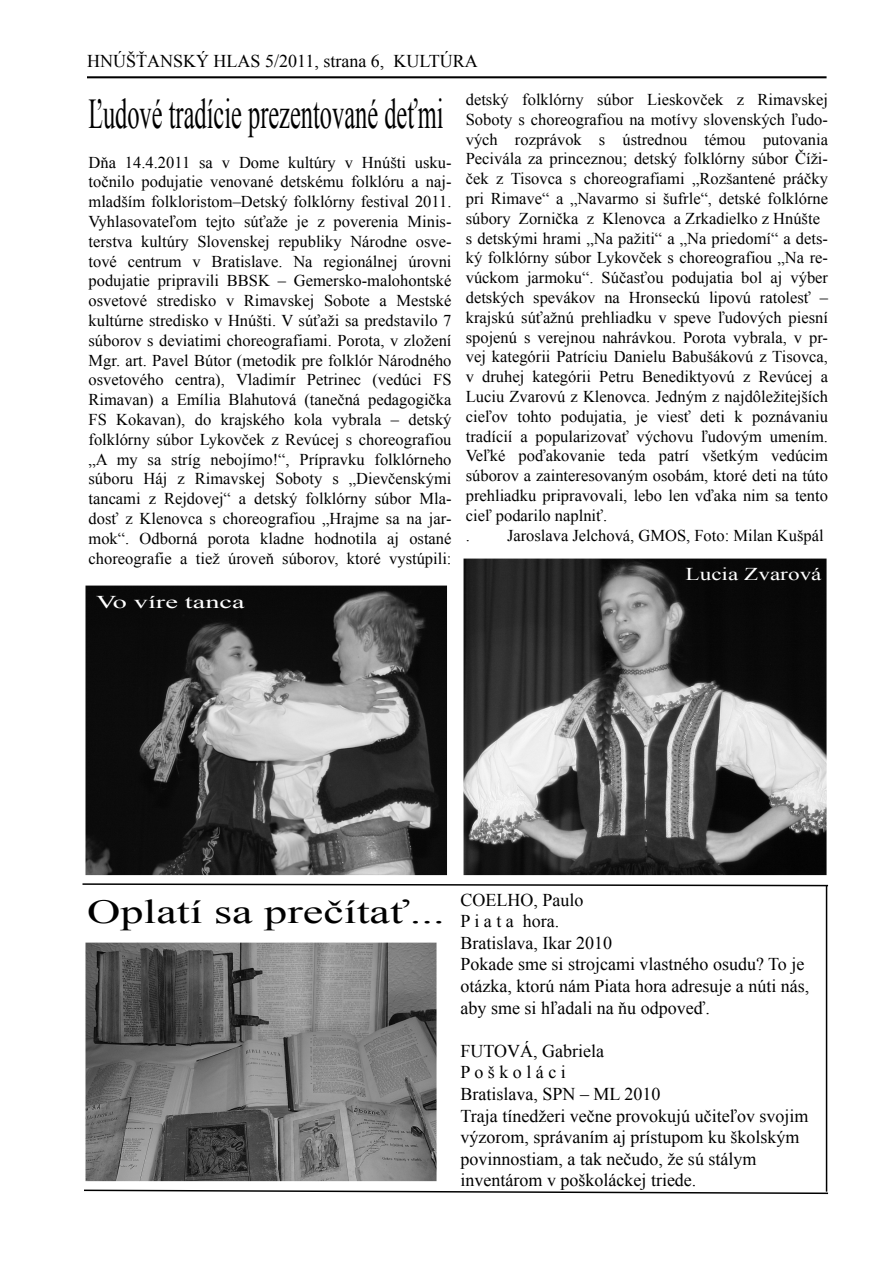
<style>
.page{position:relative;width:893px;height:1263px;background:#fff}
.page>*{position:absolute;margin:0;border:0;box-sizing:border-box;transform-origin:0 0}
.t1{font:42.45px "Times New Roman";color:#000;scale:.56 1}
.t2{font:33.6px "Times New Roman";letter-spacing:-.055em;color:#000;scale:1.37 1}
.t3{font:18px/21.6px "Times New Roman";color:#000}
.t4{font:18px "Times New Roman";letter-spacing:-.055em;color:#fff;scale:1.29 1}
.t5{font:18px "Times New Roman";letter-spacing:-.055em;color:#fff;scale:1.57 1}
.t6{font:16.5px/19.8px "Times New Roman";color:#000}
.t7{font:16.5px "Times New Roman";letter-spacing:-.055em;color:#000}
.t8{font:16.5px "Times New Roman";letter-spacing:-.02em;color:#000}
</style>
<div class="page">
<hr style="left:87px;top:76px;width:740px;height:2px;background:#000">
<svg style="left:84px;top:1189px;width:745px;height:6px"></svg>
<img style="left:464px;top:558px;width:362px;height:317px">
<img style="left:86px;top:585px;width:361px;height:290px">
<svg style="left:82px;top:883px;width:747px;height:4px"></svg>
<img style="left:86px;top:942px;width:350px;height:239px">
<hr style="left:826px;top:885px;width:1px;height:306px;background:#000">
<p class="t3" style="left:87px;top:50px;width:391px">H NÚŠŤANSKÝ H LAS 5/2011, strana 6, KULTÚRA</p>
<h1 class="t1" style="left:88px;top:90px;width:636px">Ľudové tradície prezentované deť m i</h1>
<p class="t6" style="left:88px;top:152px;width:365px;text-align:justify">Dňa 14.4.2011 sa v Dom e k ultúry v H núšti usk u&shy;točnilo podujatie venované detsk ém u folk lóru a naj&shy;m ladším folk loristom – Detsk ý folk lórny festival2011.<br>Vyh lasovateľom tejto súť aže je z poverenia M inis&shy;terstva k ultúry Slovensk ej republik y Národne osve&shy;tové centrum v Bratislave. Na regionálnej úrovni podujatie pripravili BBSK – Gem ersk o-m aloh ontsk é osvetové stredisk o v Rim avsk ej Sobote a Mestsk é k ultúrne stre disk o vH núšti. Vsúť aži sa pre dstavilo 7 súborovs deviatim i ch oreografiam i. Porota, vzložení M gr. art. PavelBútor (m etodik pre folk lór Národnéh o osvetovéh o centra), Vladim ír Petrinec (ve dúci FS Rim avan) a Em ília Blah utová (tanečná pe dagogičk a FS Kok avan), do k rajsk éh o k ola vybrala – detsk ý folk lórny súbor Lyk ovček z Revúcej s ch oreografiou „A m y sa stríg ne bojím o!“, Prípravk u folk lórneh o súboru H áj z Rim avsk ej Soboty s „Dievčensk ým i tancam i z Rejdovej“ a detsk ý folk lórny súbor M la&shy;dosť z Klenovca s ch oreografiou „H rajm e sa na jar&shy;m ok “. O dborná porota k ladne h odnotila aj ostané ch oreografie a tiež úroveň súborov, k toré vystúpili:</p>
<p class="t5" style="left:96px;top:592px;width:97px">Vo víre tanca</p>
<p class="t6" style="left:466px;top:89px;width:367px">detsk ý folk lórny súbor Liesk ovček z Rim avsk ej<br>Soboty s ch oreografiou na m otívy slovensk ých ľudo&shy;vých</p>
<p class="t6" style="left:466px;top:129px;width:365px;text-indent:133px">s ústre dnou tém ou putovania Pecivála za princeznou;detsk ý folk lórny súbor Č íži&shy;ček z Tisovca s ch oreografiam i „Rozšantené práčk y pri Rim ave“ a „Navarm o si šufrle“, detsk é folk lórne súbory Z orničk a z Klenovca a Z rk adielk o z H núšte<br>s detsk ým i h ram i „Na pažiti“ a „Na priedom í“ a dets&shy;k ý folk lórny súbor Lyk ovček s ch oreografiou „Na re&shy;vúck om jarm ok u“. Súčasť ou podujatia bolaj výber detsk ých spevák ov na H ronseck ú lipovú ratolesť – k rajsk ú súť ažnú preh liadk u v speve ľudových piesní spojenú s verejnou nah rávk ou. Porota vybrala, v pr&shy;vej k ategórii Patríciu Danielu Babuš ák ovú z Tisovca, v druh ej k ategórii Petru Benedik tyovú z Revúcej a Luciu Z varovú z Klenovca. Je dným z najdôležitejších cieľov toh to podujatia, je viesť deti k poznávaniu tradícií a popularizovať vých ovu ľudovým um ením .<br>Veľk é poďak ovanie te da patrí všetk ým ve dúcim súborova zainteresovaným osobám , k toré deti na túto preh liadk u pripravovali, le bo len vďak a nim sa tento cieľ podarilo naplniť .<br>.</p>
<p class="t8" style="left:515px;top:130px;width:65px">rozprávok</p>
<p class="t7" style="left:507px;top:526px;width:326px">Jaroslava Jelch ová, GM O S, Foto: M ilan Kušpál</p>
<p class="t4" style="left:686px;top:564px;width:107px">Lucia Z varová</p>
<h2 class="t2" style="left:87px;top:893px;width:263px">O platí sa prečítať ...</h2>
<p class="t3" style="left:460px;top:889px;width:352px">CO ELH O , Paulo<br>Pi a ta h ora.<br>Bratislava, Ik ar 2010<br>Pok ade sm e si strojcam i vlastnéh o osudu?To je otázk a, k torú nám Piata h ora adresuje a núti nás, aby sm e si h ľadali na ňu odpoveď.</p>
<p class="t3" style="left:460px;top:1040px;width:345px">FUTO VÁ, Gabriela<br>Poš k oláci<br>Bratislava, SPN – M L2010<br>Traja tíne džeri večne provok ujú učiteľovsvojim výzorom , správaním ajprístupom k u šk olsk ým povinnostiam , a tak nečudo, že sú stálym inventárom vpošk oláck ejtrie de.</p>
</div>
